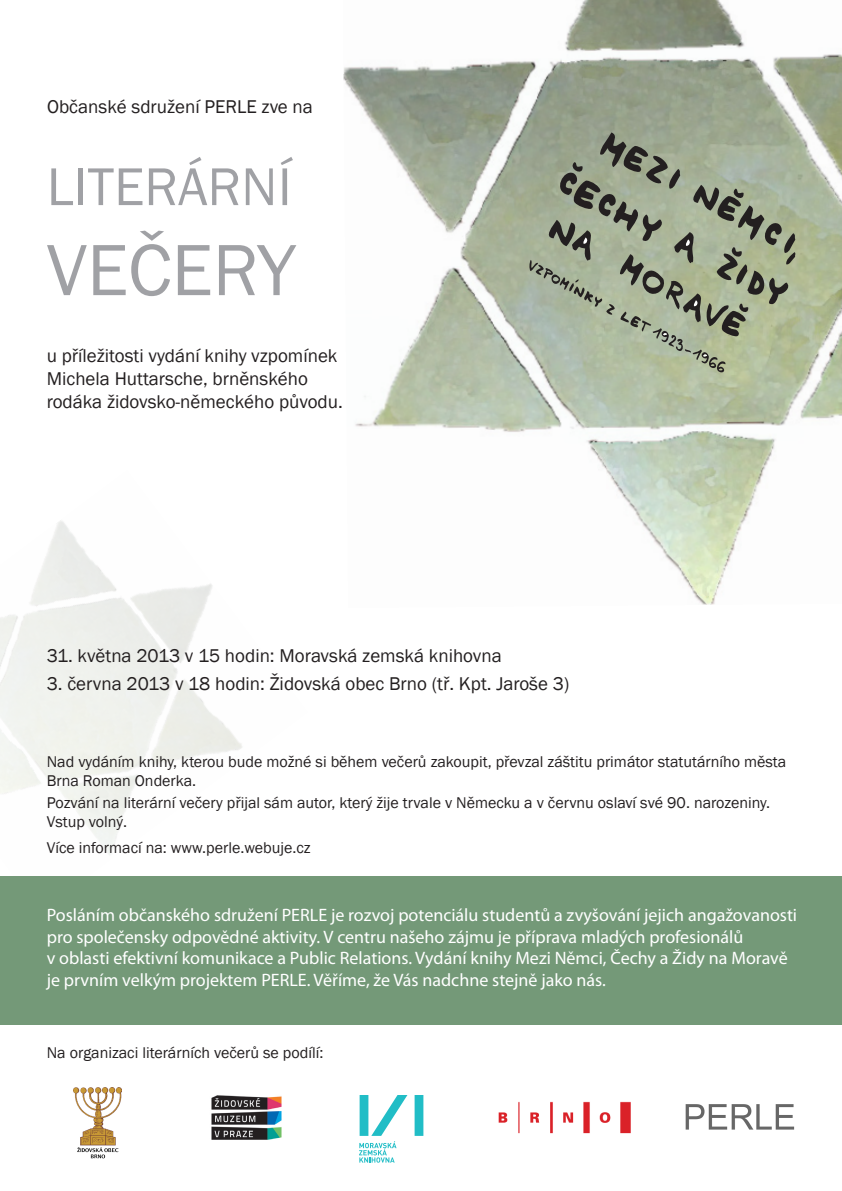
<style>
.page{position:relative;width:842px;height:1191px;background:#fff}
.page>*{position:absolute;margin:0;border:0;box-sizing:border-box;transform-origin:0 0}
.t1{font:75px "Franklin Gothic";color:#a0a1a5}
.t2{font:55px "Franklin Gothic";color:#a0a1a5}
.t3{font:19px/22.8px "Franklin Gothic";color:#231f20}
.t4{font:18px/21.6px "Myriad Pro";color:#fff}
.t5{font:16px/19.2px "Franklin Gothic";color:#231f20}
</style>
<div class="page">
<img style="left:343px;top:0;width:499px;height:605px">
<svg style="left:529px;top:132px;width:267px;height:241px;background:#99a28b"></svg>
<div style="left:0;top:876px;width:842px;height:148px;background:#749978"></div>
<img style="left:685px;top:1104px;width:110px;height:26px">
<img style="left:498px;top:1101px;width:133px;height:33px">
<img style="left:74px;top:1087px;width:48px;height:72px">
<img style="left:211px;top:1095px;width:71px;height:45px">
<svg style="left:359px;top:1141px;width:37px;height:21px"></svg>
<svg style="left:360px;top:1095px;width:63px;height:40px"></svg>
<p class="t3" style="left:47px;top:96px;width:267px">Občanské sdružení PERLE zve na</p>
<p class="t2" style="left:47px;top:153px;width:246px">LITERÁRNÍ</p>
<p class="t1" style="left:47px;top:223px;width:250px">VEČERY</p>
<p class="t3" style="left:47px;top:345px;width:298px">u příležitosti vydání knihy vzpomínek<br>Michela Huttarsche, brněnského rodáka židovsko-německého původu.</p>
<p class="t3" style="left:47px;top:644px;width:456px">31. května 2013 v 15 hodin: Moravská zemská knihovna</p>
<p class="t3" style="left:47px;top:672px;width:524px">3. června 2013 v 18 hodin: Židovská obec Brno (tř. Kpt. Jaroše 3)</p>
<p class="t5" style="left:47px;top:752px;width:741px">Nad vydáním knihy, kterou bude možné si během večerů zakoupit, převzal záštitu primátor statutárního města<br>Brna Roman Onderka.</p>
<p class="t5" style="left:47px;top:793px;width:725px">Pozvání na literární večery přijal sám autor, který žije trvale v Německu a v červnu oslaví své 90. narozeniny.</p>
<p class="t5" style="left:47px;top:812px;width:82px">Vstup volný.</p>
<p class="t5" style="left:47px;top:839px;width:265px">Více informací na: www.perle.webuje.cz</p>
<p class="t4" style="left:47px;top:904px;width:752px">Posláním občanského sdružení PERLE je rozvoj potenciálu studentů a zvyšování jejich angažovanosti pro společensky odpovědné aktivity. V centru našeho zájmu je příprava mladých profesionálů<br>v oblasti efektivní komunikace a Public Relations. Vydání knihy Mezi Němci, Čechy a Židy na Moravě je prvním velkým projektem PERLE. Věříme, že Vás nadchne stejně jako nás.</p>
<p class="t5" style="left:47px;top:1043px;width:278px">Na organizaci literárních večerů se podílí:</p>
</div>
